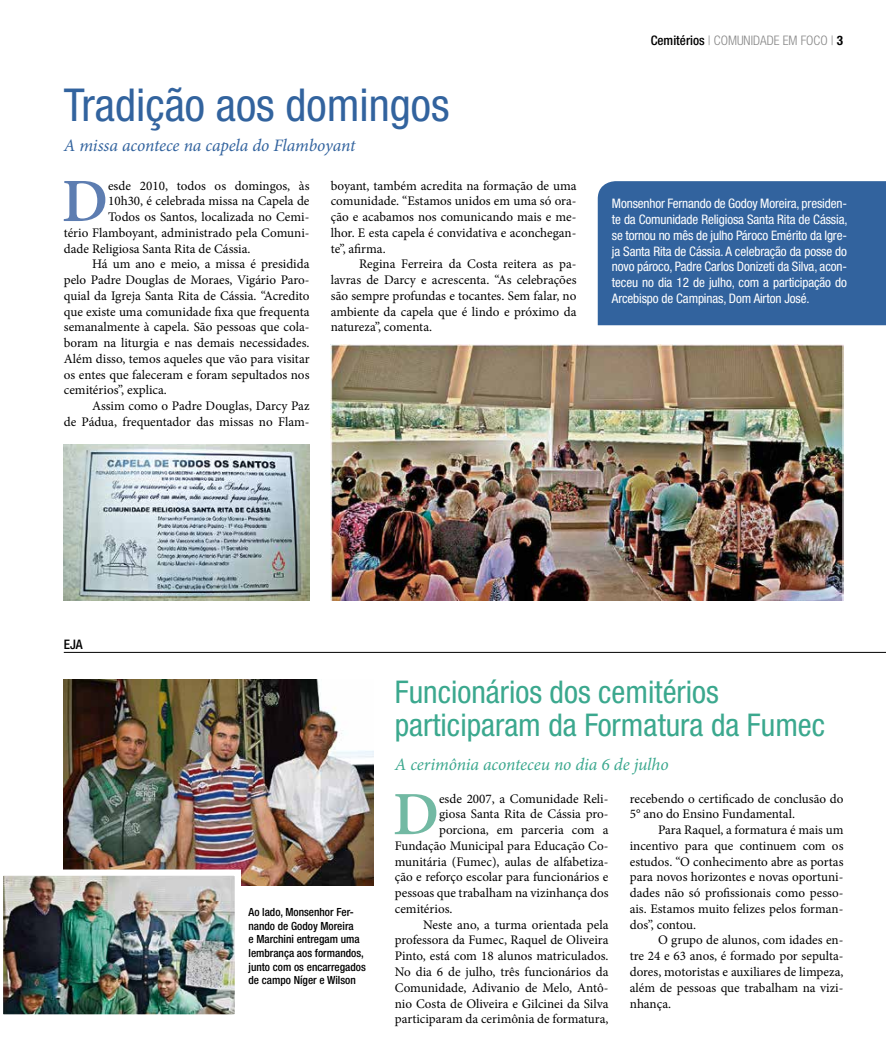
<style>
.page{position:relative;width:886px;height:1060px;background:#fff}
.page>*{position:absolute;margin:0;border:0;box-sizing:border-box;transform-origin:0 0}
.t1{font:600 61.62px "Minion Pro";color:#5d7db1}
.t2{font:600 61.62px "Minion Pro";color:#72b9a3}
.t3{font:condensed 45.38px "Helvetica Neue LT Std";color:#32639e}
.t4{font:condensed 31.38px/33.4px "Helvetica Neue LT Std";color:#3ba88e}
.t5{font:italic 17.5px "Minion Pro";letter-spacing:-.005em;color:#32639e}
.t6{font:italic 17.5px "Minion Pro";letter-spacing:-.005em;color:#3ba88e}
.t7{font:13.12px/15.8px "Minion Pro";color:#000;text-align:justify}
.t8{font:condensed 13.12px/15.8px "Helvetica Neue LT Std";letter-spacing:-.01em;color:#fff;text-align:justify}
.t9{font:300 condensed 13.12px "Helvetica Neue LT Std";color:#878787}
.t10{font:500 condensed 13.12px "Helvetica Neue LT Std";color:#000}
.t11{font:500 condensed 11.25px/13.5px "Helvetica Neue LT Std";color:#000}
.s1{font-weight:500;color:#000}
.s2{font-weight:700;color:#000}
</style>
<div class="page">
<div style="left:598px;top:181px;width:288px;height:144px;background:#32639e"></div>
<hr style="left:64px;top:652px;width:822px;height:1px;background:#000">
<img style="left:64px;top:679px;width:309px;height:206px">
<img style="left:331px;top:344px;width:512px;height:257px">
<img style="left:64px;top:445px;width:245px;height:156px">
<img style="left:3px;top:869px;width:238px;height:146px">
<h2 class="t3" style="left:64px;top:79px;width:387px">Tradição aos domingos</h2>
<h3 class="t5" style="left:64px;top:133px;width:293px">A missa acontece na capela do Flamboyant</h3>
<h1 class="t1" style="left:62px;top:159px;width:48px">D</h1>
<p class="t7" style="left:108px;top:177px;width:203px">esde 2010, todos os domingos, às</p>
<p class="t7" style="left:108px;top:193px;width:203px">10h30, é celebrada missa na Capela de</p>
<p class="t7" style="left:108px;top:209px;width:203px">Todos os Santos, localizada no Cemi-</p>
<p class="t7" style="left:64px;top:225px;width:247px">tério Flamboyant, administrado pela Comuni-</p>
<p class="t7" style="left:64px;top:240px;width:188px">dade Religiosa Santa Rita de Cássia.</p>
<p class="t7" style="left:92px;top:256px;width:219px">Há um ano e meio, a missa é presidida</p>
<p class="t7" style="left:64px;top:272px;width:247px">pelo Padre Douglas de Moraes, Vigário Paro-</p>
<p class="t7" style="left:64px;top:288px;width:247px">quial da Igreja Santa Rita de Cássia. “Acredito</p>
<p class="t7" style="left:64px;top:303px;width:247px">que existe uma comunidade fixa que frequenta</p>
<p class="t7" style="left:64px;top:319px;width:247px">semanalmente à capela. São pessoas que cola-</p>
<p class="t7" style="left:64px;top:335px;width:247px">boram na liturgia e nas demais necessidades.</p>
<p class="t7" style="left:64px;top:351px;width:247px">Além disso, temos aqueles que vão para visitar</p>
<p class="t7" style="left:64px;top:366px;width:247px">os entes que faleceram e foram sepultados nos</p>
<p class="t7" style="left:64px;top:382px;width:105px">cemitérios”, explica.</p>
<p class="t7" style="left:92px;top:398px;width:219px">Assim como o Padre Douglas, Darcy Paz</p>
<p class="t7" style="left:64px;top:414px;width:247px">de Pádua, frequentador das missas no Flam-</p>
<p class="t7" style="left:331px;top:177px;width:247px">boyant, também acredita na formação de uma comunidade. “Estamos unidos em uma só ora&shy;ção e acabamos nos comunicando mais e me&shy;lhor. E esta capela é convidativa e aconchegan&shy;te”, afirma.</p>
<p class="t7" style="left:331px;top:256px;width:247px;text-indent:28px">Regina Ferreira da Costa reitera as pa&shy;lavras de Darcy e acrescenta. “As celebrações são sempre profundas e tocantes. Sem falar, no ambiente da capela que é lindo e próximo da natureza”, comenta.</p>
<p class="t9" style="left:651px;top:33px;width:194px"><span class="s1">Cemitérios</span> | COMUNIDADE EM FOCO | <span class="s2">3</span></p>
<p class="t8" style="left:612px;top:196px;width:237px">Monsenhor Fernando de Godoy Moreira, presiden&shy;te da Comunidade Religiosa Santa Rita de Cássia, se tornou no mês de julho Pároco Emérito da Igre&shy;ja Santa Rita de Cássia. A celebração da posse do novo pároco, Padre Carlos Donizeti da Silva, acon&shy;teceu no dia 12 de julho, com a participação do Arcebispo de Campinas, Dom Airton José.</p>
<p class="t10" style="left:64px;top:636px;width:20px">EJA</p>
<h3 class="t4" style="left:395px;top:675px;width:432px">Funcionários dos cemitérios participaram da Formatura da Fumec</h3>
<p class="t11" style="left:248px;top:905px;width:119px">Ao lado, Monsenhor Fer&shy;nando de Godoy Moreira<br>e Marchini entregam uma lembrança aos formandos, junto com os encarregados de campo Níger e Wilson</p>
<h3 class="t6" style="left:395px;top:752px;width:275px">A cerimônia aconteceu no dia 6 de julho</h3>
<h1 class="t2" style="left:393px;top:771px;width:48px">D</h1>
<p class="t7" style="left:439px;top:790px;width:171px">esde 2007, a Comunidade Reli-</p>
<p class="t7" style="left:439px;top:806px;width:171px">giosa Santa Rita de Cássia pro-</p>
<p class="t7" style="left:439px;top:822px;width:171px">porciona, em parceria com a</p>
<p class="t7" style="left:395px;top:838px;width:215px">Fundação Municipal para Educação Co-</p>
<p class="t7" style="left:395px;top:853px;width:215px">munitária (Fumec), aulas de alfabetiza-</p>
<p class="t7" style="left:395px;top:869px;width:215px">ção e reforço escolar para funcionários e</p>
<p class="t7" style="left:395px;top:885px;width:215px">pessoas que trabalham na vizinhança dos</p>
<p class="t7" style="left:395px;top:901px;width:59px">cemitérios.</p>
<p class="t7" style="left:423px;top:916px;width:187px">Neste ano, a turma orientada pela</p>
<p class="t7" style="left:395px;top:932px;width:215px">professora da Fumec, Raquel de Oliveira</p>
<p class="t7" style="left:395px;top:948px;width:215px">Pinto, está com 18 alunos matriculados.</p>
<p class="t7" style="left:395px;top:964px;width:215px">No dia 6 de julho, três funcionários da</p>
<p class="t7" style="left:395px;top:979px;width:215px">Comunidade, Adivanio de Melo, Antô-</p>
<p class="t7" style="left:395px;top:995px;width:215px">nio Costa de Oliveira e Gilcinei da Silva</p>
<p class="t7" style="left:395px;top:1011px;width:215px">participaram da cerimônia de formatura,</p>
<p class="t7" style="left:630px;top:790px;width:215px">recebendo o certificado de conclusão do<br>5° ano do Ensino Fundamental.</p>
<p class="t7" style="left:630px;top:822px;width:215px;text-indent:28px">Para Raquel, a formatura é mais um incentivo para que continuem com os estudos. “O conhecimento abre as portas para novos horizontes e novas oportuni&shy;dades não só profissionais como pesso&shy;ais. Estamos muito felizes pelos forman&shy;dos”, contou.</p>
<p class="t7" style="left:630px;top:932px;width:215px;text-indent:28px">O grupo de alunos, com idades en&shy;tre 24 e 63 anos, é formado por sepulta&shy;dores, motoristas e auxiliares de limpeza, além de pessoas que trabalham na vizi&shy;nhança.</p>
</div>
